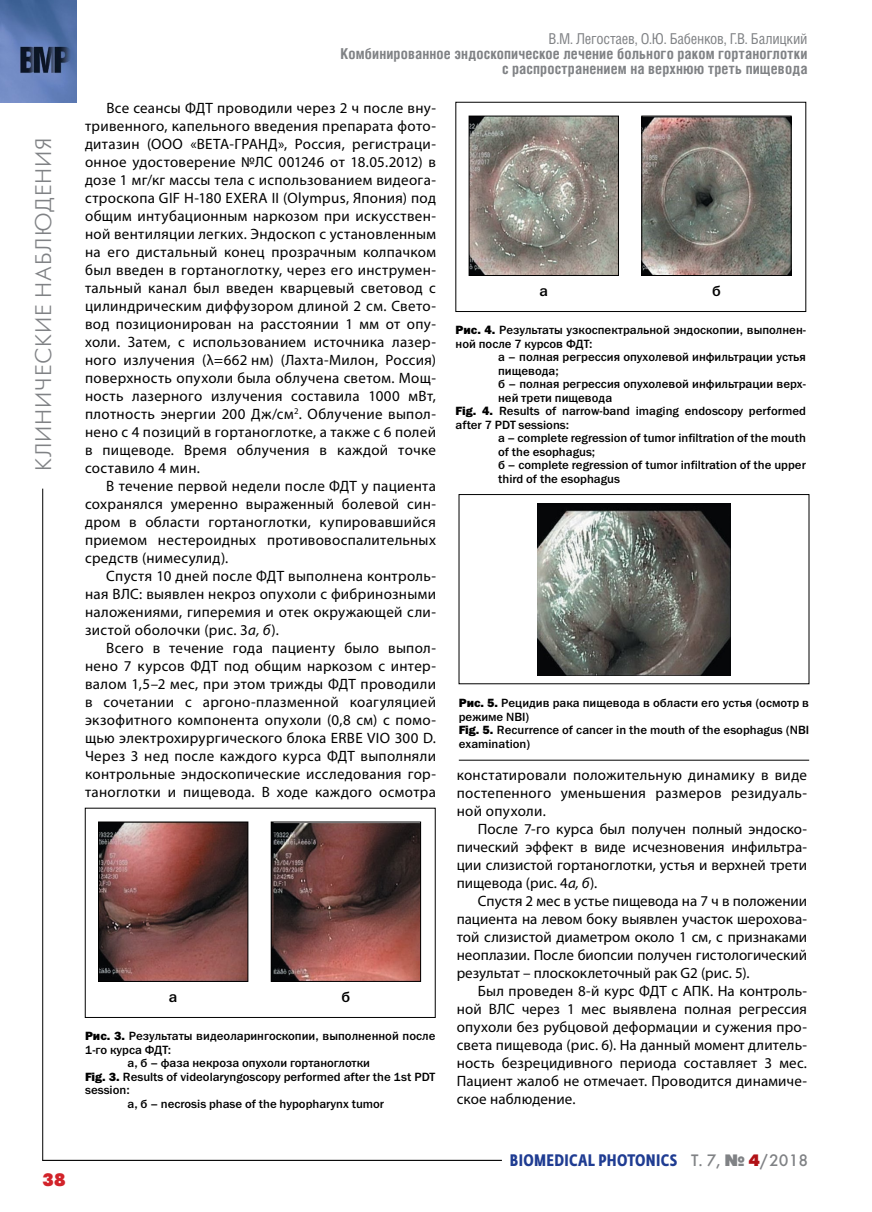
<style>
.page{position:relative;width:872px;height:1212px;background:#fff}
.page>*{position:absolute;margin:0;border:0;box-sizing:border-box;transform-origin:0 0}
.t1{font:22.5px "Futuris Light C";letter-spacing:.04em;color:#808285}
.t2{font:18px "Futuris XC";color:#d2232a;scale:.95 1}
.t3{font:700 16.5px "Fedra Sans Cond Pro";letter-spacing:.02em;color:#1f3c92}
.t4{font:15px/18px "Myriad Pro";letter-spacing:.015em;color:#000;text-align:justify}
.t5{font:700 15px/15px "Helios Cond";letter-spacing:.01em;color:#808285;text-align:right}
.t6{font:15px "Helios Cond";letter-spacing:-.015em;color:#808285}
.t7{font:15px "Franklin Gothic Medium C";color:#000}
.t8{font:12px/13.5px "Franklin Gothic Medium C";color:#000}
.s1{font-style:italic}
.s2{font-family:"Franklin Gothic Heavy C"}
.s3{font-family:"Futuris C";font-weight:400;color:#808285}
.s4{font-family:"Futuris XC";font-weight:400;color:#808285}
.s5{font-family:"Futuris XC";font-weight:400;color:#b11116}
</style>
<div class="page">
<hr style="left:43px;top:1160px;width:459px;height:1px;background:#000">
<hr style="left:42px;top:489px;width:1px;height:672px;background:#000">
<img style="left:0;top:0;width:77px;height:102px">
<div style="left:455px;top:102px;width:351px;height:210px;border:1px solid #000"></div>
<img style="left:537px;top:503px;width:193px;height:172px">
<div style="left:459px;top:494px;width:350px;height:190px;border:1px solid #000"></div>
<img style="left:100px;top:824px;width:146px;height:155px">
<div style="left:98px;top:822px;width:150px;height:159px;border:1px solid #000"></div>
<img style="left:471px;top:118px;width:145px;height:156px">
<div style="left:469px;top:116px;width:149px;height:160px;border:1px solid #000"></div>
<img style="left:273px;top:824px;width:146px;height:155px">
<div style="left:271px;top:822px;width:150px;height:159px;border:1px solid #000"></div>
<img style="left:643px;top:118px;width:146px;height:156px">
<div style="left:641px;top:116px;width:150px;height:160px;border:1px solid #000"></div>
<hr style="left:459px;top:760px;width:350px;height:1px;background:#000">
<h1 class="t1" style="left:32px;top:471px;width:335px;rotate:-90deg">КЛИНИЧЕСКИЕ НАБЛЮДЕНИЯ</h1>
<p class="t2" style="left:43px;top:1169px;width:26px">38</p>
<p class="t6" style="left:548px;top:30px;width:260px">В.М. Легостаев, О.Ю. Бабенков, Г.В. Балицкий</p>
<p class="t5" style="left:340px;top:46px;width:468px">Комбинированное эндоскопическое лечение больного раком гортаноглотки с распространением на верхнюю треть пищевода</p>
<p class="t4" style="left:85px;top:99px;width:352px;text-indent:21px">Все сеансы ФДТ проводили через 2 ч после вну‑ тривенного, капельного введения препарата фото‑ дитазин (ООО «ВЕТА-ГРАНД», Россия, регистраци‑ онное удостоверение №ЛС 001246 от 18.05.2012) в дозе 1 мг/кг массы тела с использованием видеога‑ строскопа GIF H-180 EXERA II (Olympus, Япония) под общим интубационным наркозом при искусствен‑ ной вентиляции легких. Эндоскоп с установленным на его дистальный конец прозрачным колпачком был введен в гортаноглотку, через его инструмен‑ тальный канал был введен кварцевый световод с цилиндрическим диффузором длиной 2 см. Свето‑ вод позиционирован на расстоянии 1 мм от опу‑ холи. Затем, с использованием источника лазер‑ ного излучения (λ=662 нм) (Лахта-Милон, Россия) поверхность опухоли была облучена светом. Мощ‑ ность лазерного излучения составила 1000 мВт, плотность энергии 200 Дж/см<sup>2</sup>. Облучение выпол‑ нено с 4 позиций в гортаноглотке, а также с 6 полей в пищеводе. Время облучения в каждой точке составило 4 мин.</p>
<p class="t4" style="left:85px;top:477px;width:352px;text-indent:21px">В течение первой недели после ФДТ у пациента сохранялся умеренно выраженный болевой син‑ дром в области гортаноглотки, купировавшийся приемом нестероидных противовоспалительных средств (нимесулид).</p>
<p class="t4" style="left:85px;top:567px;width:352px;text-indent:21px">Спустя 10 дней после ФДТ выполнена контроль‑ ная ВЛС: выявлен некроз опухоли с фибринозными наложениями, гиперемия и отек окружающей сли‑ зистой оболочки (рис. 3<span class="s1">а, б</span>).</p>
<p class="t4" style="left:85px;top:639px;width:352px;text-indent:21px">Всего в течение года пациенту было выпол‑ нено 7 курсов ФДТ под общим наркозом с интер‑ валом 1,5–2 мес, при этом трижды ФДТ проводили в сочетании с аргоно-плазменной коагуляцией экзофитного компонента опухоли (0,8 см) с помо‑ щью электрохирургического блока ERBЕ VIO 300 D.<br>Через 3 нед после каждого курса ФДТ выполняли контрольные эндоскопические исследования гор‑ таноглотки и пищевода. В ходе каждого осмотра</p>
<p class="t7" style="left:169px;top:988px;width:10px">a</p>
<p class="t7" style="left:341px;top:988px;width:10px">б</p>
<p class="t8" style="left:85px;top:1029px;width:352px"><span class="s2">Рис. 3.</span> Результаты видеоларингоскопии, выполненной после</p>
<p class="t8" style="left:85px;top:1043px;width:88px">1-го курса ФДТ:</p>
<p class="t8" style="left:128px;top:1056px;width:244px">а, б – фаза некроза опухоли гортаноглотки</p>
<p class="t8" style="left:85px;top:1070px;width:352px"><span class="s2">Fig. 3.</span> Results of videolaryngoscopy performed after the 1st PDT</p>
<p class="t8" style="left:85px;top:1083px;width:46px">session:</p>
<p class="t8" style="left:128px;top:1097px;width:258px">a, б – necrosis phase of the hypopharynx tumor</p>
<p class="t7" style="left:539px;top:282px;width:10px">a</p>
<p class="t7" style="left:712px;top:282px;width:10px">б</p>
<p class="t8" style="left:455px;top:323px;width:352px"><span class="s2">Рис. 4.</span> Результаты узкоспектральной эндоскопии, выполнен&shy;ной после 7 курсов ФДТ:</p>
<p class="t8" style="left:498px;top:350px;width:309px">а – полная регрессия опухолевой инфильтрации устья</p>
<p class="t8" style="left:498px;top:364px;width:62px">пищевода;</p>
<p class="t8" style="left:498px;top:377px;width:309px">б – полная регрессия опухолевой инфильтрации верх-</p>
<p class="t8" style="left:498px;top:391px;width:116px">ней трети пищевода</p>
<p class="t8" style="left:455px;top:404px;width:352px"><span class="s2">Fig. 4.</span> Results of narrow-band imaging endoscopy performed</p>
<p class="t8" style="left:455px;top:418px;width:115px">after 7 PDT sessions:</p>
<p class="t8" style="left:498px;top:431px;width:309px">a – complete regression of tumor infiltration of the mouth</p>
<p class="t8" style="left:498px;top:445px;width:99px">of the esophagus;</p>
<p class="t8" style="left:498px;top:458px;width:309px">б – complete regression of tumor infiltration of the upper</p>
<p class="t8" style="left:498px;top:472px;width:123px">third of the esophagus</p>
<p class="t8" style="left:459px;top:696px;width:352px"><span class="s2">Рис. 5.</span> Рецидив рака пищевода в области его устья (осмотр в режиме NBI)<br><span class="s2">Fig. 5.</span> Recurrence of cancer in the mouth of the esophagus (NBI examination)</p>
<p class="t4" style="left:457px;top:766px;width:352px">констатировали положительную динамику в виде постепенного уменьшения размеров резидуаль‑ ной опухоли.</p>
<p class="t4" style="left:457px;top:820px;width:352px;text-indent:21px">После 7-го курса был получен полный эндоско‑ пический эффект в виде исчезновения инфильтра‑ ции слизистой гортаноглотки, устья и верхней трети пищевода (рис. 4<span class="s1">а, б</span>).</p>
<p class="t4" style="left:457px;top:892px;width:352px;text-indent:21px">Спустя 2 мес в устье пищевода на 7 ч в положении пациента на левом боку выявлен участок шерохова‑ той слизистой диаметром около 1 см, с признаками неоплазии. После биопсии получен гистологический результат – плоскоклеточный рак G2 (рис. 5).</p>
<p class="t4" style="left:457px;top:982px;width:352px;text-indent:21px">Был проведен 8-й курс ФДТ с АПК. На контроль‑ ной ВЛС через 1 мес выявлена полная регрессия опухоли без рубцовой деформации и сужения про‑ света пищевода (рис. 6). На данный момент длитель‑ ность безрецидивного периода составляет 3 мес.<br>Пациент жалоб не отмечает. Проводится динамиче‑ ское наблюдение.</p>
<p class="t3" style="left:510px;top:1150px;width:300px">BIOMEDICAL PHOTONICS <span class="s3">Т. 7,</span> <span class="s4">№</span> <span class="s5">4</span><span class="s3">/2018</span></p>
</div>
